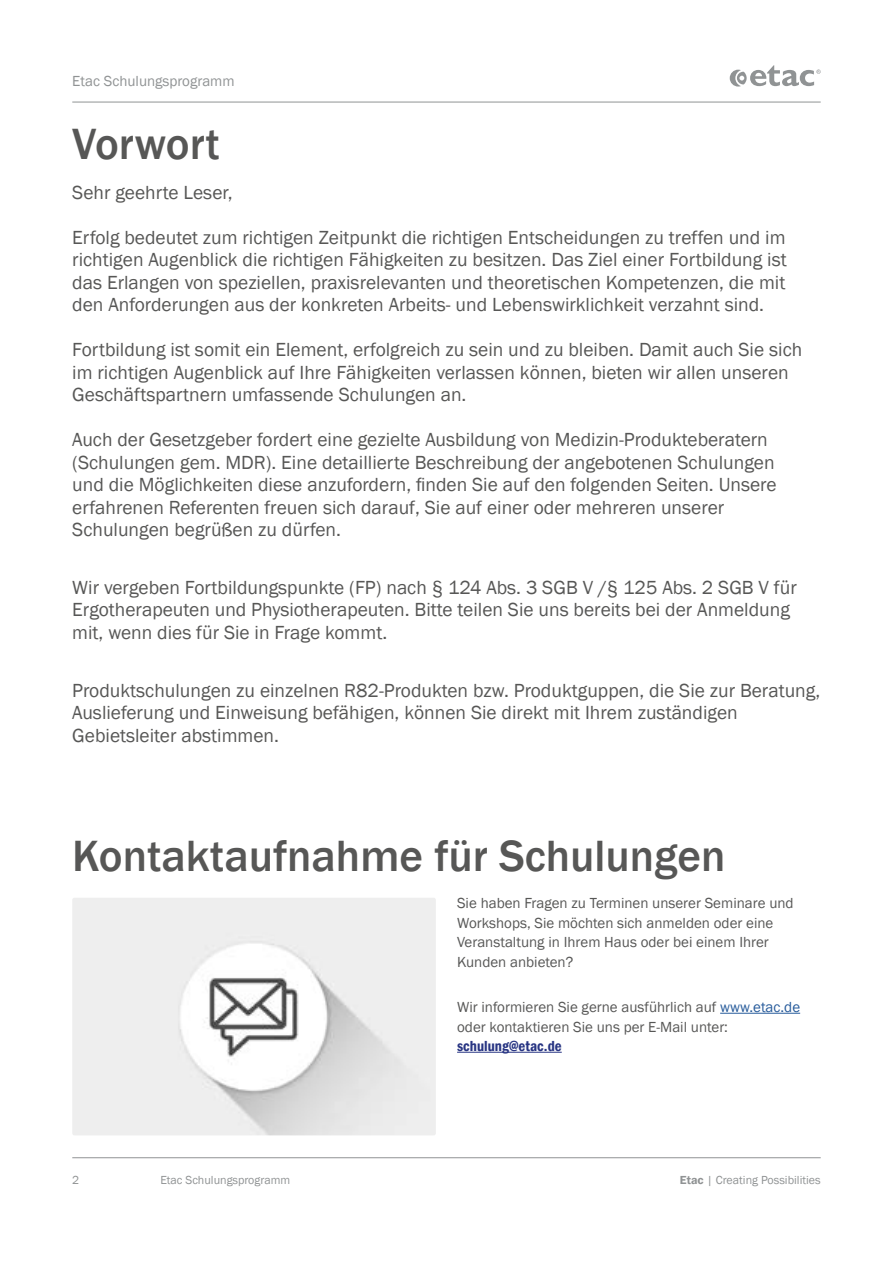
<style>
.page{position:relative;width:893px;height:1263px;background:#fff}
.page>*{position:absolute;margin:0;border:0;box-sizing:border-box;transform-origin:0 0}
.t1{font:500 45px "Franklin Gothic";color:#575756}
.t2{font:19.5px/22.5px "Franklin Gothic";color:#575756}
.t3{font:15px/19.5px "Franklin Gothic";color:#575756}
.t4{font:15px "Franklin Gothic";color:#909394}
.t5{font:600 condensed 15px "Franklin Gothic";color:#283583}
.t6{font:12px "Franklin Gothic";color:#909394}
.s1{color:#275b9b}
.s2{font-weight:600}
</style>
<div class="page">
<img style="left:72px;top:898px;width:364px;height:237px">
<hr style="left:720px;top:1013px;width:80px;height:1px;background:#275b9b">
<hr style="left:457px;top:1052px;width:105px;height:1px;background:#283583">
<hr style="left:72px;top:102px;width:749px;height:1px;background:#909394">
<hr style="left:72px;top:1157px;width:749px;height:1px;background:#909394">
<svg style="left:730px;top:65px;width:91px;height:22px"></svg>
<p class="t4" style="left:72px;top:72px;width:164px">Etac Schulungsprogramm</p>
<h1 class="t1" style="left:72px;top:116px;width:149px">Vorwort</h1>
<p class="t2" style="left:72px;top:181px;width:162px">Sehr geehrte Leser,</p>
<p class="t2" style="left:72px;top:226px;width:716px;text-align:justify">Erfolg bedeutet zum richtigen Zeitpunkt die richtigen Entscheidungen zu treffen und im richtigen Augenblick die richtigen Fähigkeiten zu besitzen. Das Ziel einer Fortbildung ist das Erlangen von speziellen, praxisrelevanten und theoretischen Kompetenzen, die mit den Anforderungen aus der konkreten Arbeits- und Lebenswirklichkeit verzahnt sind.</p>
<p class="t2" style="left:72px;top:339px;width:731px">Fortbildung ist somit ein Element, erfolgreich zu sein und zu bleiben. Damit auch Sie sich im richtigen Augenblick auf Ihre Fähigkeiten verlassen können, bieten wir allen unseren<br>Geschäftspartnern umfassende Schulungen an.</p>
<p class="t2" style="left:72px;top:429px;width:706px">Auch der Gesetzgeber fordert eine gezielte Ausbildung von Medizin-Produkteberatern (Schulungen gem. MDR). Eine detaillierte Beschreibung der angebotenen Schulungen und die Möglichkeiten diese anzufordern, finden Sie auf den folgenden Seiten. Unsere erfahrenen Referenten freuen sich darauf, Sie auf einer oder mehreren unserer Schulungen begrüßen zu dürfen.</p>
<p class="t2" style="left:72px;top:577px;width:726px">Wir vergeben Fortbildungspunkte (FP) nach § 124 Abs. 3 SGB V /§ 125 Abs. 2 SGB V für<br>Ergotherapeuten und Physiotherapeuten. Bitte teilen Sie uns bereits bei der Anmeldung mit, wenn dies für Sie in Frage kommt.</p>
<p class="t2" style="left:72px;top:679px;width:749px">Produktschulungen zu einzelnen R82-Produkten bzw. Produktguppen, die Sie zur Beratung,<br>Auslieferung und Einweisung befähigen, können Sie direkt mit Ihrem zuständigen<br>Gebietsleiter abstimmen.</p>
<h1 class="t1" style="left:72px;top:828px;width:655px">Kontaktaufnahme für Schulungen</h1>
<p class="t3" style="left:457px;top:894px;width:338px">Sie haben Fragen zu Terminen unserer Seminare und Workshops, Sie möchten sich anmelden oder eine Veranstaltung in Ihrem Haus oder bei einem Ihrer Kunden anbieten?</p>
<p class="t3" style="left:457px;top:998px;width:345px">Wir informieren Sie gerne ausführlich auf <span class="s1">www.etac.de </span>oder kontaktieren Sie uns per E-Mail unter:</p>
<p class="t5" style="left:457px;top:1036px;width:106px">schulung@etac.de</p>
<p class="t6" style="left:72px;top:1173px;width:9px">2</p>
<p class="t6" style="left:160px;top:1173px;width:131px">Etac Schulungsprogramm</p>
<p class="t6" style="left:680px;top:1173px;width:142px"><span class="s2">Etac</span> | Creating Possibilities</p>
</div>
